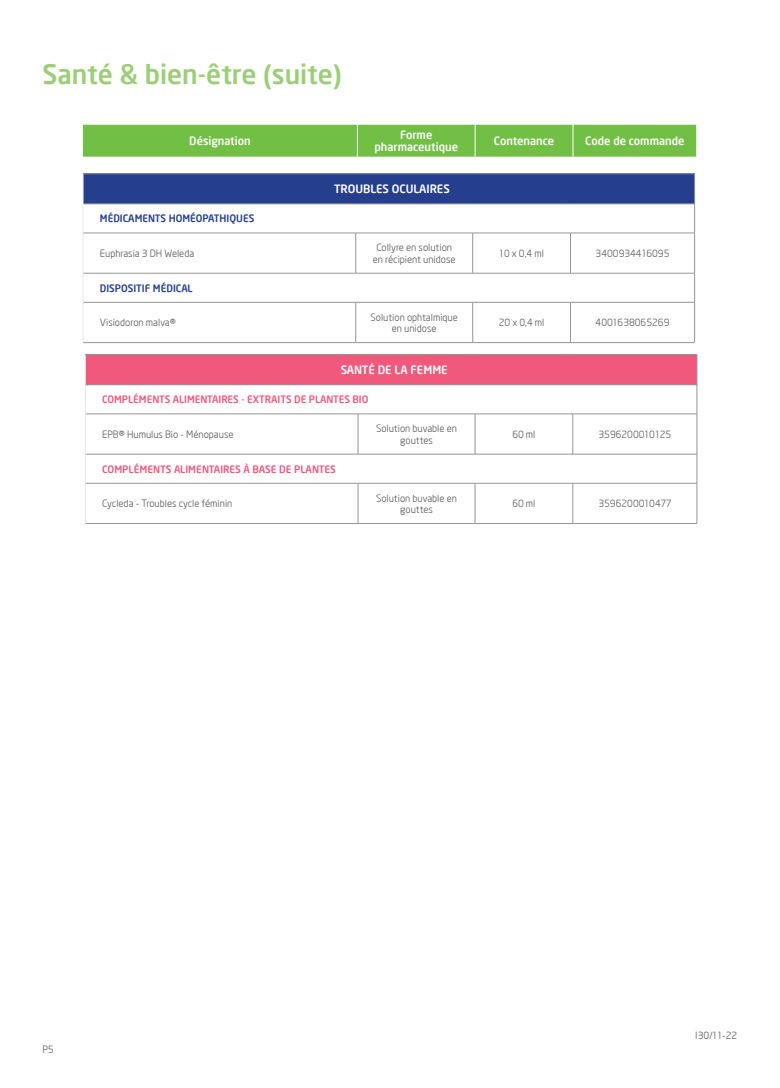
<style>
.page{position:relative;width:780px;height:1088px;background:#fff}
.page>*{position:absolute;margin:0;border:0;box-sizing:border-box;transform-origin:0 0}
.t1{font:700 26.25px "Neo Sans Weleda";color:#9cce77}
.t2{font:700 11.25px/12.5px "Neo Sans Weleda";color:#fff;text-align:center}
.t3{font:10px/11.2px "Neo Sans Weleda";color:#57585a;text-align:center}
.t4{font:700 10px "Neo Sans Weleda";color:#f0597b}
.t5{font:700 10px "Neo Sans Weleda";color:#253f8e}
</style>
<div class="page">
<div style="left:83px;top:174px;width:611px;height:30px;background:#253f8e"></div>
<hr style="left:83px;top:174px;width:273px;height:1px;background:#939598">
<hr style="left:356px;top:174px;width:116px;height:1px;background:#939598">
<hr style="left:472px;top:174px;width:98px;height:1px;background:#939598">
<hr style="left:570px;top:174px;width:124px;height:1px;background:#939598">
<hr style="left:694px;top:174px;width:1px;height:30px;background:#939598">
<hr style="left:83px;top:204px;width:273px;height:1px;background:#939598">
<hr style="left:356px;top:204px;width:116px;height:1px;background:#939598">
<hr style="left:472px;top:204px;width:98px;height:1px;background:#939598">
<hr style="left:570px;top:204px;width:124px;height:1px;background:#939598">
<svg style="left:694px;top:204px;width:1px;height:29px"></svg>
<hr style="left:83px;top:233px;width:273px;height:1px;background:#939598">
<hr style="left:356px;top:233px;width:116px;height:1px;background:#939598">
<hr style="left:355px;top:233px;width:1px;height:40px;background:#939598">
<hr style="left:472px;top:233px;width:98px;height:1px;background:#939598">
<hr style="left:472px;top:233px;width:1px;height:40px;background:#939598">
<hr style="left:570px;top:233px;width:124px;height:1px;background:#939598">
<hr style="left:570px;top:233px;width:1px;height:40px;background:#939598">
<hr style="left:694px;top:233px;width:1px;height:40px;background:#939598">
<hr style="left:83px;top:273px;width:273px;height:1px;background:#939598">
<hr style="left:356px;top:273px;width:116px;height:1px;background:#939598">
<hr style="left:472px;top:273px;width:98px;height:1px;background:#939598">
<hr style="left:570px;top:273px;width:124px;height:1px;background:#939598">
<svg style="left:694px;top:273px;width:1px;height:29px"></svg>
<hr style="left:83px;top:302px;width:273px;height:1px;background:#939598">
<hr style="left:356px;top:302px;width:116px;height:1px;background:#939598">
<hr style="left:355px;top:302px;width:1px;height:40px;background:#939598">
<hr style="left:472px;top:302px;width:98px;height:1px;background:#939598">
<hr style="left:472px;top:302px;width:1px;height:40px;background:#939598">
<hr style="left:570px;top:302px;width:124px;height:1px;background:#939598">
<hr style="left:570px;top:302px;width:1px;height:40px;background:#939598">
<hr style="left:694px;top:302px;width:1px;height:40px;background:#939598">
<hr style="left:83px;top:342px;width:273px;height:1px;background:#939598">
<hr style="left:356px;top:342px;width:116px;height:1px;background:#939598">
<hr style="left:472px;top:342px;width:98px;height:1px;background:#939598">
<hr style="left:570px;top:342px;width:124px;height:1px;background:#939598">
<hr style="left:83px;top:174px;width:1px;height:30px;background:#e6e7e9">
<svg style="left:83px;top:204px;width:1px;height:29px"></svg>
<hr style="left:83px;top:233px;width:1px;height:40px;background:#e6e7e9">
<svg style="left:83px;top:273px;width:1px;height:29px"></svg>
<hr style="left:83px;top:302px;width:1px;height:40px;background:#e6e7e9">
<div style="left:83px;top:125px;width:613px;height:32px;background:#71bf44"></div>
<hr style="left:357px;top:125px;width:1px;height:32px;background:#fff">
<hr style="left:475px;top:125px;width:1px;height:32px;background:#fff">
<hr style="left:572px;top:125px;width:1px;height:32px;background:#fff">
<div style="left:85px;top:355px;width:612px;height:30px;background:#f0597b"></div>
<hr style="left:85px;top:354px;width:273px;height:1px;background:#939598">
<hr style="left:358px;top:354px;width:117px;height:1px;background:#939598">
<hr style="left:475px;top:354px;width:97px;height:1px;background:#939598">
<hr style="left:572px;top:354px;width:125px;height:1px;background:#939598">
<hr style="left:696px;top:355px;width:1px;height:30px;background:#939598">
<hr style="left:85px;top:384px;width:273px;height:1px;background:#939598">
<hr style="left:358px;top:384px;width:117px;height:1px;background:#939598">
<hr style="left:475px;top:384px;width:97px;height:1px;background:#939598">
<hr style="left:572px;top:384px;width:125px;height:1px;background:#939598">
<svg style="left:696px;top:385px;width:1px;height:29px"></svg>
<hr style="left:85px;top:414px;width:273px;height:1px;background:#939598">
<hr style="left:358px;top:414px;width:117px;height:1px;background:#939598">
<hr style="left:358px;top:414px;width:1px;height:40px;background:#939598">
<hr style="left:475px;top:414px;width:97px;height:1px;background:#939598">
<hr style="left:475px;top:414px;width:1px;height:40px;background:#939598">
<hr style="left:572px;top:414px;width:125px;height:1px;background:#939598">
<hr style="left:572px;top:414px;width:1px;height:40px;background:#939598">
<hr style="left:696px;top:414px;width:1px;height:40px;background:#939598">
<hr style="left:85px;top:454px;width:273px;height:1px;background:#939598">
<hr style="left:358px;top:454px;width:117px;height:1px;background:#939598">
<hr style="left:475px;top:454px;width:97px;height:1px;background:#939598">
<hr style="left:572px;top:454px;width:125px;height:1px;background:#939598">
<svg style="left:696px;top:454px;width:1px;height:29px"></svg>
<hr style="left:85px;top:483px;width:273px;height:1px;background:#939598">
<hr style="left:358px;top:483px;width:117px;height:1px;background:#939598">
<hr style="left:358px;top:483px;width:1px;height:40px;background:#939598">
<hr style="left:475px;top:483px;width:97px;height:1px;background:#939598">
<hr style="left:475px;top:483px;width:1px;height:40px;background:#939598">
<hr style="left:572px;top:483px;width:125px;height:1px;background:#939598">
<hr style="left:572px;top:483px;width:1px;height:40px;background:#939598">
<hr style="left:696px;top:483px;width:1px;height:40px;background:#939598">
<hr style="left:85px;top:523px;width:273px;height:1px;background:#939598">
<hr style="left:358px;top:523px;width:117px;height:1px;background:#939598">
<hr style="left:475px;top:523px;width:97px;height:1px;background:#939598">
<hr style="left:572px;top:523px;width:125px;height:1px;background:#939598">
<hr style="left:85px;top:355px;width:1px;height:30px;background:#e6e7e9">
<svg style="left:85px;top:385px;width:1px;height:29px"></svg>
<hr style="left:85px;top:414px;width:1px;height:40px;background:#e6e7e9">
<svg style="left:85px;top:454px;width:1px;height:29px"></svg>
<hr style="left:85px;top:483px;width:1px;height:40px;background:#e6e7e9">
<p class="t1" style="left:43px;top:58px;width:301px">Santé &amp; bien-être (suite)</p>
<p class="t2" style="left:189px;top:135px;width:63px">Désignation</p>
<p class="t2" style="left:374px;top:128px;width:85px">Forme pharmaceutique</p>
<p class="t2" style="left:494px;top:135px;width:62px">Contenance</p>
<p class="t2" style="left:585px;top:135px;width:101px">Code de commande</p>
<p class="t5" style="left:100px;top:212px;width:156px">MÉDICAMENTS HOMÉOPATHIQUES</p>
<p class="t3" style="left:100px;top:248px;width:96px">Euphrasia 3 DH Weleda</p>
<p class="t5" style="left:100px;top:282px;width:94px">DISPOSITIF MÉDICAL</p>
<p class="t3" style="left:100px;top:317px;width:78px">Visiodoron malva®</p>
<p class="t2" style="left:334px;top:183px;width:117px">TROUBLES OCULAIRES</p>
<p class="t3" style="left:376px;top:242px;width:77px">Collyre en solution</p>
<p class="t3" style="left:373px;top:253px;width:84px">en récipient unidose</p>
<p class="t3" style="left:370px;top:311px;width:89px">Solution ophtalmique</p>
<p class="t3" style="left:392px;top:323px;width:46px">en unidose</p>
<p class="t3" style="left:499px;top:248px;width:46px">10 x 0,4 ml</p>
<p class="t3" style="left:595px;top:248px;width:75px">3400934416095</p>
<p class="t3" style="left:498px;top:317px;width:47px">20 x 0,4 ml</p>
<p class="t3" style="left:595px;top:317px;width:75px">4001638065269</p>
<p class="t2" style="left:341px;top:364px;width:108px">SANTÉ DE LA FEMME</p>
<p class="t4" style="left:102px;top:393px;width:268px">COMPLÉMENTS ALIMENTAIRES - EXTRAITS DE PLANTES BIO</p>
<p class="t3" style="left:102px;top:428px;width:133px">EPB® Humulus Bio - Ménopause</p>
<p class="t3" style="left:376px;top:423px;width:83px">Solution buvable en gouttes</p>
<p class="t3" style="left:512px;top:428px;width:25px">60 ml</p>
<p class="t3" style="left:598px;top:428px;width:74px">3596200010125</p>
<p class="t4" style="left:102px;top:463px;width:235px">COMPLÉMENTS ALIMENTAIRES À BASE DE PLANTES</p>
<p class="t3" style="left:102px;top:498px;width:132px">Cycleda - Troubles cycle féminin</p>
<p class="t3" style="left:376px;top:492px;width:83px">Solution buvable en gouttes</p>
<p class="t3" style="left:512px;top:498px;width:25px">60 ml</p>
<p class="t3" style="left:598px;top:498px;width:74px">3596200010477</p>
<p class="t3" style="left:42px;top:1043px;width:13px">P5</p>
<p class="t3" style="left:695px;top:1029px;width:44px">I30/11-22</p>
</div>
